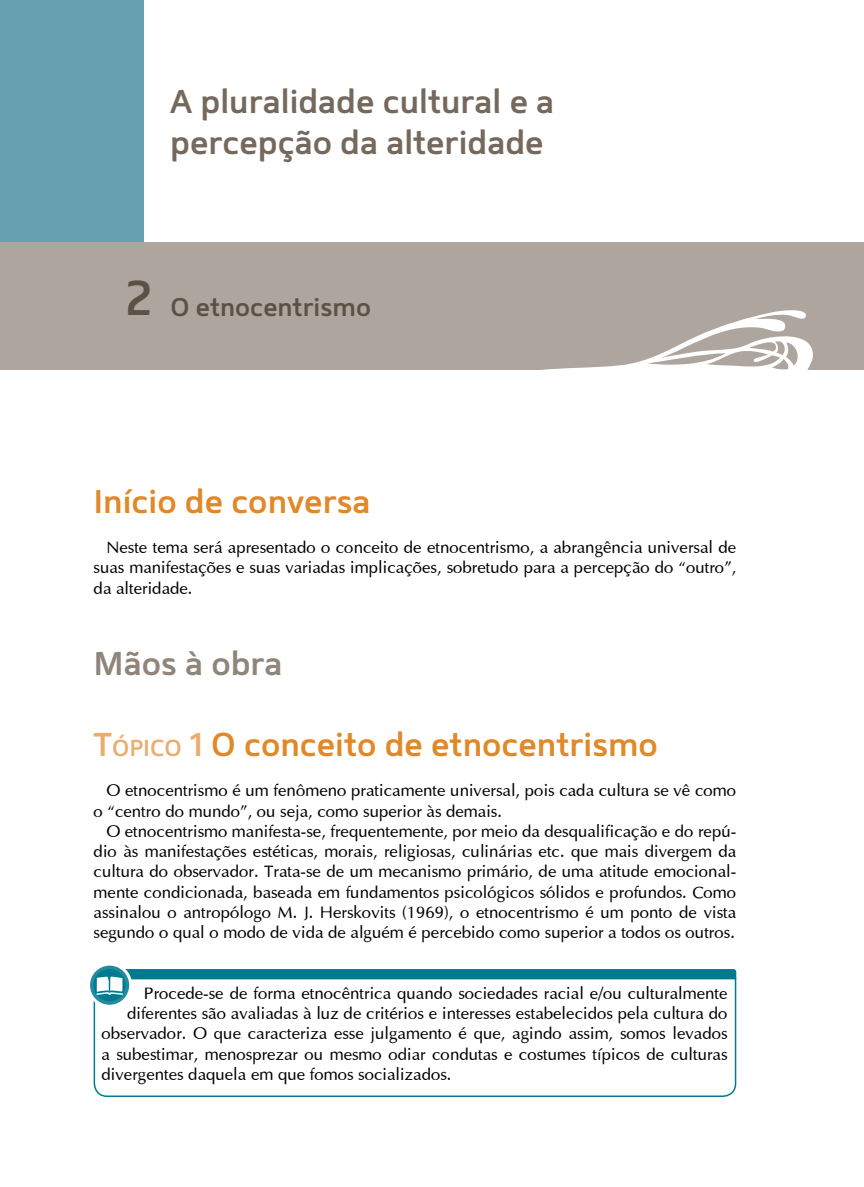
<style>
.page{position:relative;width:864px;height:1187px;background:#fff}
.page>*{position:absolute;margin:0;border:0;box-sizing:border-box;transform-origin:0 0}
.t1{font:600 33px "Mentone";color:#e18928}
.t2{font:600 33px/40.5px "Mentone";color:#75695d}
.t3{font:600 33px "Mentone";color:#90857b}
.t4{font:600 25.5px "Mentone";color:#5d5145}
.t5{font:16.8px/20.2px "Optima";color:#000;text-align:justify}
.s1{font-size:48.75px}
.s2{color:#eaad6d}
.s3{font-size:23.1px;color:#eaad6d}
</style>
<div class="page">
<div style="left:0;top:0;width:144px;height:291px;background:#66a0b1"></div>
<div style="left:0;top:242px;width:863px;height:128px;background:#aea59e"></div>
<svg style="left:542px;top:310px;width:271px;height:60px"></svg>
<div style="left:89px;top:964px;width:41px;height:41px;border:4px solid #238b9f;border-radius:50%"></div>
<div style="left:87px;top:962px;width:45px;height:45px;border:3px solid #fff;border-radius:50%"></div>
<svg style="left:93px;top:962px;width:643px;height:135px"></svg>
<h1 class="t2" style="left:170px;top:81px;width:385px">A pluralidade cultural e a percepção da alteridade</h1>
<h2 class="t4" style="left:126px;top:291px;width:247px"><span class="s1">2</span> O etnocentrismo</h2>
<h1 class="t1" style="left:94px;top:480px;width:278px">Início de conversa</h1>
<p class="t5" style="left:94px;top:537px;width:644px;text-indent:13px">Neste tema será apresentado o conceito de etnocentrismo, a abrangência universal de suas manifestações e suas variadas implicações, sobretudo para a percepção do “outro”, da alteridade.</p>
<h1 class="t3" style="left:94px;top:642px;width:190px">Mãos à obra</h1>
<h1 class="t1" style="left:94px;top:723px;width:565px"><span class="s2">T</span><span class="s3">ópico</span> <span class="s2">1</span> O conceito de etnocentrismo</h1>
<p class="t5" style="left:94px;top:780px;width:644px;text-indent:13px">O etnocentrismo é um fenômeno praticamente universal, pois cada cultura se vê como o “centro do mundo”, ou seja, como superior às demais.</p>
<p class="t5" style="left:94px;top:820px;width:644px;text-indent:13px">O etnocentrismo manifesta-se, frequentemente, por meio da desqualificação e do repú&shy;dio às manifestações estéticas, morais, religiosas, culinárias etc. que mais divergem da cultura do observador. Trata-se de um mecanismo primário, de uma atitude emocional&shy;mente condicionada, baseada em fundamentos psicológicos sólidos e profundos. Como assinalou o antropólogo M. J. Herskovits (1969), o etnocentrismo é um ponto de vista segundo o qual o modo de vida de alguém é percebido como superior a todos os outros.</p>
<p class="t5" style="left:144px;top:982px;width:584px">Procede-se de forma etnocêntrica quando sociedades racial e/ou culturalmente</p>
<p class="t5" style="left:127px;top:1003px;width:601px">diferentes são avaliadas à luz de critérios e interesses estabelecidos pela cultura do</p>
<p class="t5" style="left:101px;top:1023px;width:627px">observador. O que caracteriza esse julgamento é que, agindo assim, somos levados</p>
<p class="t5" style="left:101px;top:1043px;width:627px">a subestimar, menosprezar ou mesmo odiar condutas e costumes típicos de culturas</p>
<p class="t5" style="left:101px;top:1063px;width:351px">divergentes daquela em que fomos socializados.</p>
</div>
